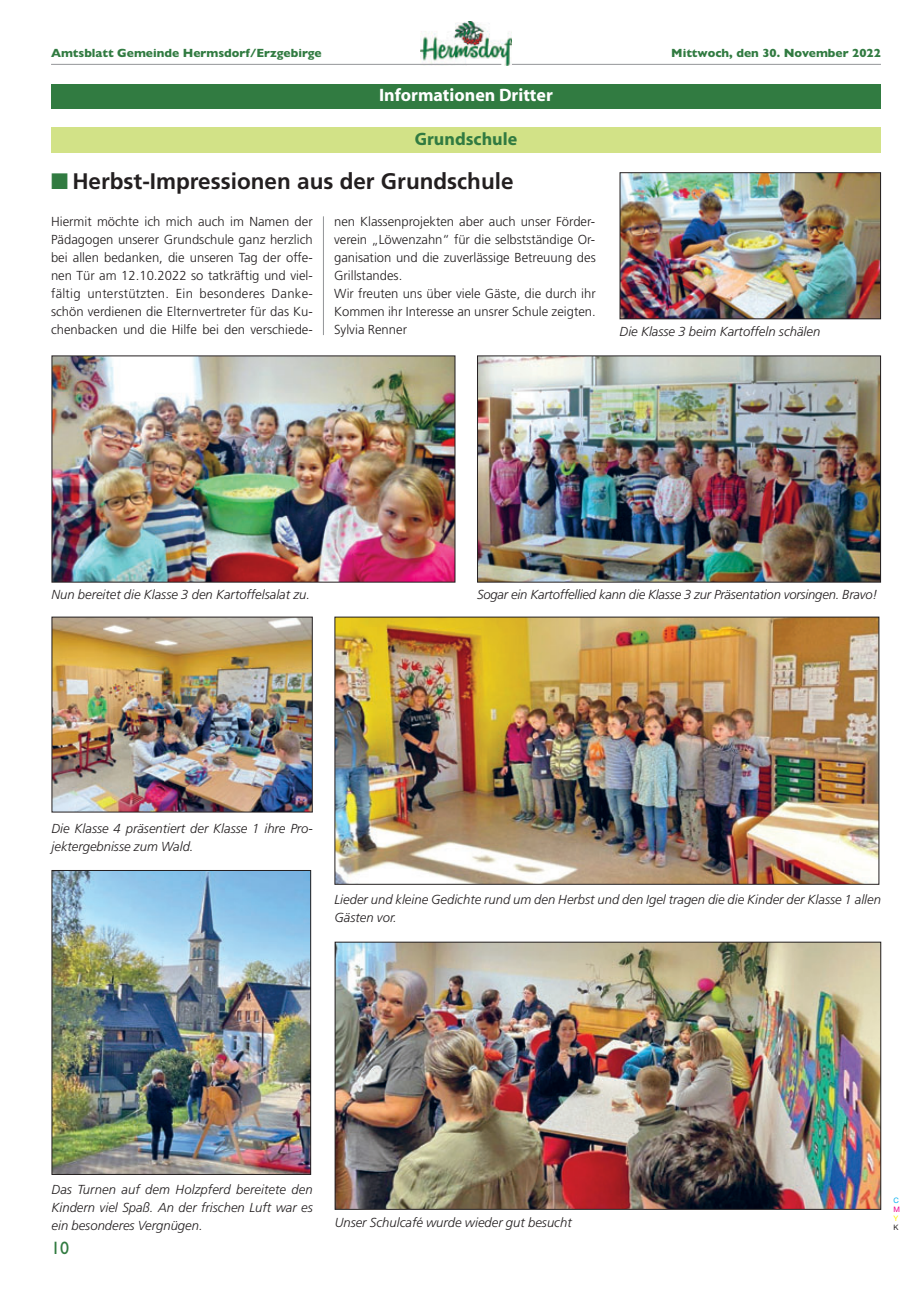
<style>
.page{position:relative;width:915px;height:1293px;background:#fff}
.page>*{position:absolute;margin:0;border:0;box-sizing:border-box;transform-origin:0 0}
.t1{font:700 22.5px "Frutiger";color:#231f20}
.t2{font:700 18px "Myriad";color:#fff}
.t3{font:700 18px "Myriad";color:#317b41}
.t4{font:18px "Gill Sans";color:#317b41}
.t5{font:300 13.05px/18px "Frutiger";color:#231f20;text-align:justify}
.t6{font:italic 300 13.05px/18px "Frutiger";color:#231f20}
.t7{font:700 12px "Gill Sans";color:#317b41}
.t8{font:7.5px "Helvetica Neue";color:#00aeef}
.t9{font:7.5px "Helvetica Neue";color:#ed028c}
.t10{font:7.5px "Helvetica Neue";color:#fff101}
.t11{font:7.5px "Helvetica Neue";color:#231f20}
.s1{color:#317b41}
</style>
<div class="page">
<img style="left:420px;top:21px;width:91px;height:44px">
<svg style="left:466px;top:59px;width:37px;height:6px"></svg>
<hr style="left:51px;top:64px;width:450px;height:1px;background:#939598">
<hr style="left:511px;top:64px;width:369px;height:1px;background:#939598">
<div style="left:51px;top:84px;width:829px;height:24px;background:#317b41"></div>
<div style="left:51px;top:128px;width:829px;height:25px;background:#d2e287"></div>
<img style="left:621px;top:174px;width:257px;height:143px">
<div style="left:619px;top:172px;width:261px;height:147px;border:1px solid #231f20"></div>
<img style="left:54px;top:357px;width:399px;height:223px">
<img style="left:479px;top:357px;width:399px;height:223px">
<div style="left:477px;top:355px;width:403px;height:227px;border:1px solid #231f20"></div>
<img style="left:54px;top:619px;width:256px;height:191px">
<div style="left:52px;top:617px;width:260px;height:195px;border:1px solid #231f20"></div>
<img style="left:336px;top:619px;width:541px;height:263px">
<img style="left:336px;top:943px;width:542px;height:264px">
<div style="left:334px;top:941px;width:546px;height:268px;border:1px solid #231f20"></div>
<img style="left:54px;top:872px;width:255px;height:300px">
<div style="left:52px;top:870px;width:259px;height:304px;border:1px solid #231f20"></div>
<hr style="left:323px;top:216px;width:1px;height:119px;background:#939598">
<p class="t7" style="left:51px;top:49px;width:272px">Amtsblatt Gemeinde Hermsdorf/Erzgebirge</p>
<p class="t7" style="left:671px;top:49px;width:211px">Mittwoch, den 30. November 2022</p>
<h2 class="t2" style="left:379px;top:88px;width:175px">Informationen Dritter</h2>
<h2 class="t3" style="left:414px;top:132px;width:104px">Grundschule</h2>
<h1 class="t1" style="left:51px;top:173px;width:464px"><span class="s1">■</span> Herbst-Impressionen aus der Grundschule</h1>
<p class="t5" style="left:51px;top:214px;width:263px">Hiermit möchte ich mich auch im Namen der Pädagogen unserer Grundschule ganz herzlich bei allen bedanken, die unseren Tag der offe&shy;nen Tür am 12.10.2022 so tatkräftig und viel&shy;fältig unterstützten. Ein besonderes Danke&shy;schön verdienen die Elternvertreter für das Ku&shy;chenbacken und die Hilfe bei den verschiede-</p>
<p class="t5" style="left:334px;top:214px;width:263px;text-align:left">nen Klassenprojekten aber auch unser Förder&shy;verein „Löwenzahn“ für die selbstständige Or&shy;ganisation und die zuverlässige Betreuung des Grillstandes.<br>Wir freuten uns über viele Gäste, die durch ihr Kommen ihr Interesse an unsrer Schule zeigten.<br>Sylvia Renner</p>
<p class="t6" style="left:619px;top:323px;width:202px">Die Klasse 3 beim Kartoffeln schälen</p>
<p class="t6" style="left:51px;top:586px;width:260px">Nun bereitet die Klasse 3 den Kartoffelsalat zu.</p>
<p class="t6" style="left:477px;top:586px;width:402px">Sogar ein Kartoffellied kann die Klasse 3 zur Präsentation vorsingen. Bravo!</p>
<p class="t6" style="left:52px;top:820px;width:263px">Die Klasse 4 präsentiert der Klasse 1 ihre Pro&shy;jektergebnisse zum Wald.</p>
<p class="t6" style="left:334px;top:891px;width:547px">Lieder und kleine Gedichte rund um den Herbst und den Igel tragen die die Kinder der Klasse 1 allen<br>Gästen vor.</p>
<p class="t6" style="left:52px;top:1181px;width:263px;text-align:justify">Das Turnen auf dem Holzpferd bereitete den Kindern viel Spaß. An der frischen Luft war es ein besonderes Vergnügen.</p>
<h2 class="t4" style="left:51px;top:1241px;width:19px">10</h2>
<p class="t6" style="left:334px;top:1214px;width:238px">Unser Schulcafé wurde wieder gut besucht</p>
<p class="t8" style="left:893px;top:1197px;width:7px">C</p>
<p class="t9" style="left:893px;top:1206px;width:8px">M</p>
<p class="t10" style="left:893px;top:1215px;width:6px">Y</p>
<p class="t11" style="left:893px;top:1224px;width:7px">K</p>
</div>
